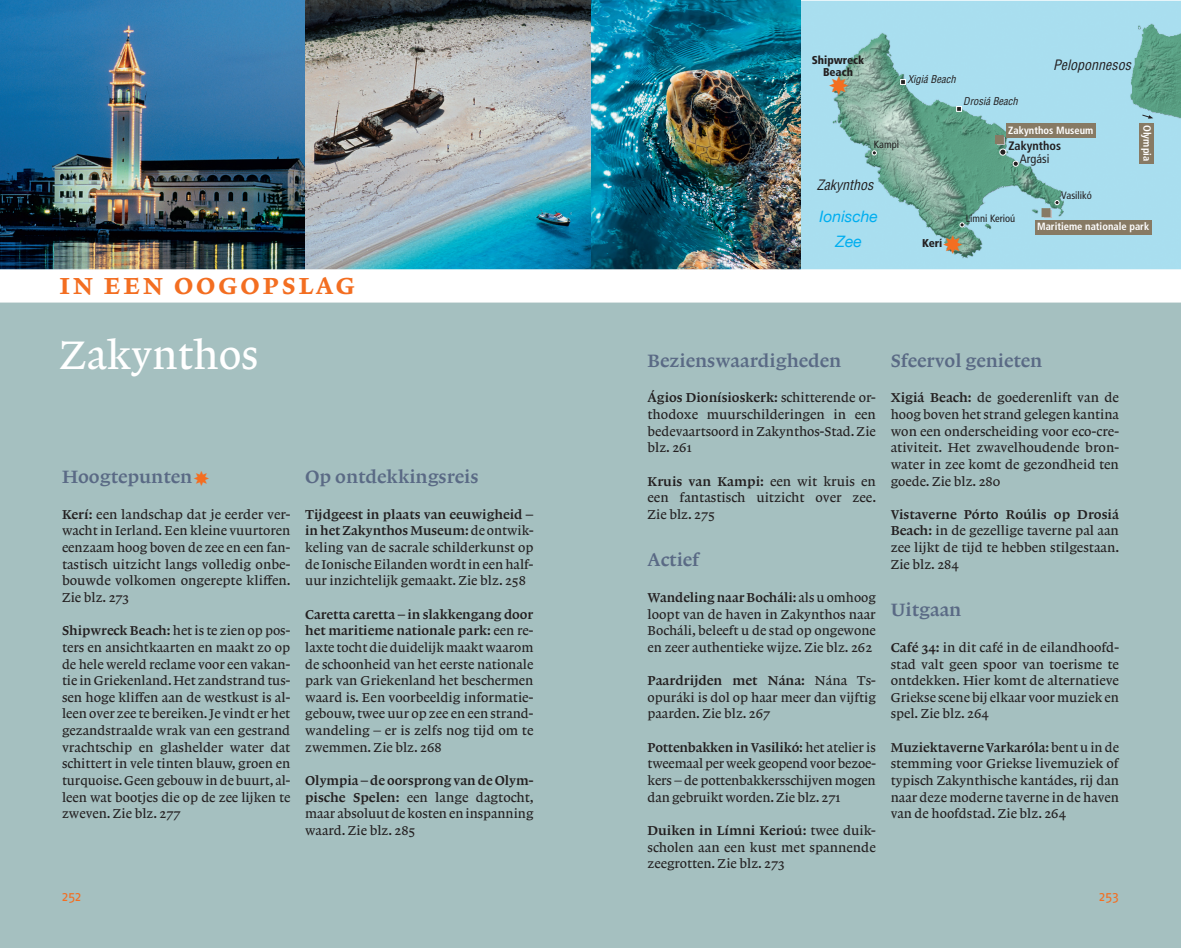
<style>
.page{position:relative;width:1181px;height:948px;background:#fff}
.page>*{position:absolute;margin:0;border:0;box-sizing:border-box;transform-origin:0 0}
.KO2_Kop__Oogopslag{font:42px "Lexicon No 1 Roman A";color:#fff}
.t1{font:30.45px "Lexicon No 1 Roman C";letter-spacing:.08em;color:#f36e21}
.K3A_Kop_3{font:18.9px "Lexicon No 1 Roman C";color:#5a6a85}
.t2{font:italic 15.75px/25px "Helvetica Neue";color:#00aeef;text-align:center}
.t3{font:italic condensed 14px "Helvetica";color:#231f20}
.t4{font:14px "ANWB New Fago No Reg";letter-spacing:-.015em;color:#f36e21}
.PT1A_Platte_tekst{font:13.65px/16.6px "Lexicon No 1 Roman A";color:#231f20;text-align:justify}
.t5{font:700 condensed 12.25px "Frutiger";color:#231f20}
.t6{font:condensed 12.25px "Frutiger";color:#231f20}
.t7{font:900 condensed 11.38px/11.4px "Frutiger LT";color:#231f20;text-align:center}
.t8{font:700 condensed 10.5px "Frutiger LT";color:#fff}
.t9{font:condensed 10.5px "Frutiger";color:#231f20}
.t10{font:italic condensed 10.5px "Helvetica";color:#231f20}
.s1{font-family:"Lexicon No 1 Roman C"}
</style>
<div class="page">
<div style="left:0;top:0;width:1181px;height:947px;background:#a5c0c0"></div>
<img style="left:0;top:0;width:801px;height:269px">
<svg style="left:801px;top:0;width:380px;height:269px;background:#9accd3"></svg>
<div style="left:0;top:269px;width:1181px;height:33px;background:#fff"></div>
<svg style="left:829px;top:76px;width:19px;height:19px"></svg>
<svg style="left:943px;top:235px;width:19px;height:19px"></svg>
<h2 class="t1" style="left:60px;top:267px;width:297px">in een oogopslag</h2>
<p class="KO2_Kop__Oogopslag" style="left:60px;top:332px;width:200px">Zakynthos</p>
<p class="K3A_Kop_3" style="left:62px;top:466px;width:132px">Hoogtepunten</p>
<p class="PT1A_Platte_tekst" style="left:62px;top:506px;width:230px"><span class="s1">Kerí:</span> een landschap dat je eerder ver&shy;wacht in Ierland. Een kleine vuurtoren eenzaam hoog boven de zee en een fan&shy;tastisch uitzicht langs volledig onbe&shy;bouwde volkomen ongerepte kliffen.<br>Zie blz. 273</p>
<p class="PT1A_Platte_tekst" style="left:62px;top:622px;width:230px"><span class="s1">Shipwreck Beach:</span> het is te zien op pos&shy;ters en ansichtkaarten en maakt zo op de hele wereld reclame voor een vakan&shy;tie in Griekenland. Het zandstrand tus&shy;sen hoge kliffen aan de westkust is al&shy;leen over zee te bereiken. Je vindt er het gezandstraalde wrak van een gestrand vrachtschip en glashelder water dat schittert in vele tinten blauw, groen en turquoise. Geen gebouw in de buurt, al&shy;leen wat bootjes die op de zee lijken te zweven. Zie blz. 277</p>
<p class="K3A_Kop_3" style="left:305px;top:466px;width:175px">Op ontdekkingsreis</p>
<p class="PT1A_Platte_tekst" style="left:305px;top:506px;width:230px"><span class="s1">Tijdgeest in plaats van eeuwigheid – in het Zakynthos Museum:</span> de ontwik&shy;keling van de sacrale schilderkunst op de Ionische Eilanden wordt in een half&shy;uur inzichtelijk gemaakt. Zie blz. 258</p>
<p class="PT1A_Platte_tekst" style="left:305px;top:606px;width:230px"><span class="s1">Caretta caretta – in slakkengang door het maritieme nationale park:</span> een re&shy;laxte tocht die duidelijk maakt waarom de schoonheid van het eerste nationale park van Griekenland het beschermen waard is. Een voorbeeldig informatie&shy;gebouw, twee uur op zee en een strand&shy;wandeling – er is zelfs nog tijd om te zwemmen. Zie blz. 268</p>
<p class="PT1A_Platte_tekst" style="left:305px;top:772px;width:230px"><span class="s1">Olympia – de oorsprong van de Olym&shy;pische Spelen:</span> een lange dagtocht, maar absoluut de kosten en inspanning waard. Zie blz. 285</p>
<p class="t7" style="left:811px;top:55px;width:54px">Shipwreck<br>Beach</p>
<p class="t9" style="left:874px;top:138px;width:27px">Kampi</p>
<p class="t3" style="left:816px;top:176px;width:62px">Zakynthos</p>
<p class="t2" style="left:819px;top:203px;width:60px">Ionische<br>Zee</p>
<p class="t10" style="left:907px;top:72px;width:52px">XigiáBeach</p>
<p class="t10" style="left:963px;top:95px;width:59px">DrosiáBeach</p>
<p class="t3" style="left:1053px;top:56px;width:83px">Peloponnesos</p>
<p class="t8" style="left:1008px;top:124px;width:86px">Zakynthos Museum</p>
<p class="t5" style="left:1008px;top:138px;width:54px">Zakynthos</p>
<p class="t6" style="left:1020px;top:151px;width:31px">Argási</p>
<p class="t8" style="left:1153px;top:125px;width:38px;rotate:90deg">Olympia</p>
<p class="t9" style="left:1061px;top:189px;width:32px">Vasilikó</p>
<p class="t7" style="left:922px;top:237px;width:22px">Kerí</p>
<p class="t9" style="left:966px;top:212px;width:51px">Límni Kerioú</p>
<p class="t8" style="left:1037px;top:220px;width:114px">Maritieme nationale park</p>
<p class="K3A_Kop_3" style="left:647px;top:349px;width:195px">Bezienswaardigheden</p>
<p class="PT1A_Platte_tekst" style="left:647px;top:389px;width:230px"><span class="s1">Ágios Dionísioskerk:</span> schitterende or&shy;thodoxe muurschilderingen in een bedevaartsoord in Zakynthos-Stad. Zie blz. 261</p>
<p class="PT1A_Platte_tekst" style="left:647px;top:473px;width:230px"><span class="s1">Kruis van Kampi:</span> een wit kruis en een fantastisch uitzicht over zee.<br>Zie blz. 275</p>
<p class="K3A_Kop_3" style="left:647px;top:549px;width:53px">Actief</p>
<p class="PT1A_Platte_tekst" style="left:647px;top:589px;width:230px"><span class="s1">Wandeling naar Bocháli:</span> als u omhoog loopt van de haven in Zakynthos naar Bocháli, beleeft u de stad op ongewone en zeer authentieke wijze. Zie blz. 262</p>
<p class="PT1A_Platte_tekst" style="left:647px;top:672px;width:230px"><span class="s1">Paardrijden met Nána:</span> Nána Ts&shy;opuráki is dol op haar meer dan vijftig paarden. Zie blz. 267</p>
<p class="PT1A_Platte_tekst" style="left:647px;top:739px;width:230px"><span class="s1">Pottenbakken in Vasilikó:</span> het atelier is tweemaal per week geopend voor bezoe&shy;kers – de pottenbakkersschijven mogen dan gebruikt worden. Zie blz. 271</p>
<p class="PT1A_Platte_tekst" style="left:647px;top:822px;width:230px"><span class="s1">Duiken in Límni Kerioú:</span> twee duik&shy;scholen aan een kust met spannende zeegrotten. Zie blz. 273</p>
<p class="K3A_Kop_3" style="left:890px;top:349px;width:153px">Sfeervol genieten</p>
<p class="PT1A_Platte_tekst" style="left:890px;top:389px;width:230px"><span class="s1">Xigiá Beach:</span> de goederenlift van de hoog boven het strand gelegen kantina won een onderscheiding voor eco-cre&shy;ativiteit. Het zwavelhoudende bron&shy;water in zee komt de gezondheid ten goede. Zie blz. 280</p>
<p class="PT1A_Platte_tekst" style="left:890px;top:506px;width:230px"><span class="s1">Vistaverne Pórto Roúlis op Drosiá Beach:</span> in de gezellige taverne pal aan zee lijkt de tijd te hebben stilgestaan.<br>Zie blz. 284</p>
<p class="K3A_Kop_3" style="left:890px;top:599px;width:72px">Uitgaan</p>
<p class="PT1A_Platte_tekst" style="left:890px;top:639px;width:230px"><span class="s1">Café 34:</span> in dit café in de eilandhoofd&shy;stad valt geen spoor van toerisme te ontdekken. Hier komt de alternatieve Griekse scene bij elkaar voor muziek en spel. Zie blz. 264</p>
<p class="PT1A_Platte_tekst" style="left:890px;top:739px;width:230px"><span class="s1">Muziektaverne Varkaróla:</span> bent u in de stemming voor Griekse livemuziek of typisch Zakynthische kantádes, rij dan naar deze moderne taverne in de haven van de hoofdstad. Zie blz. 264</p>
<p class="t4" style="left:62px;top:887px;width:21px">252</p>
<p class="t4" style="left:1099px;top:887px;width:21px">253</p>
</div>
